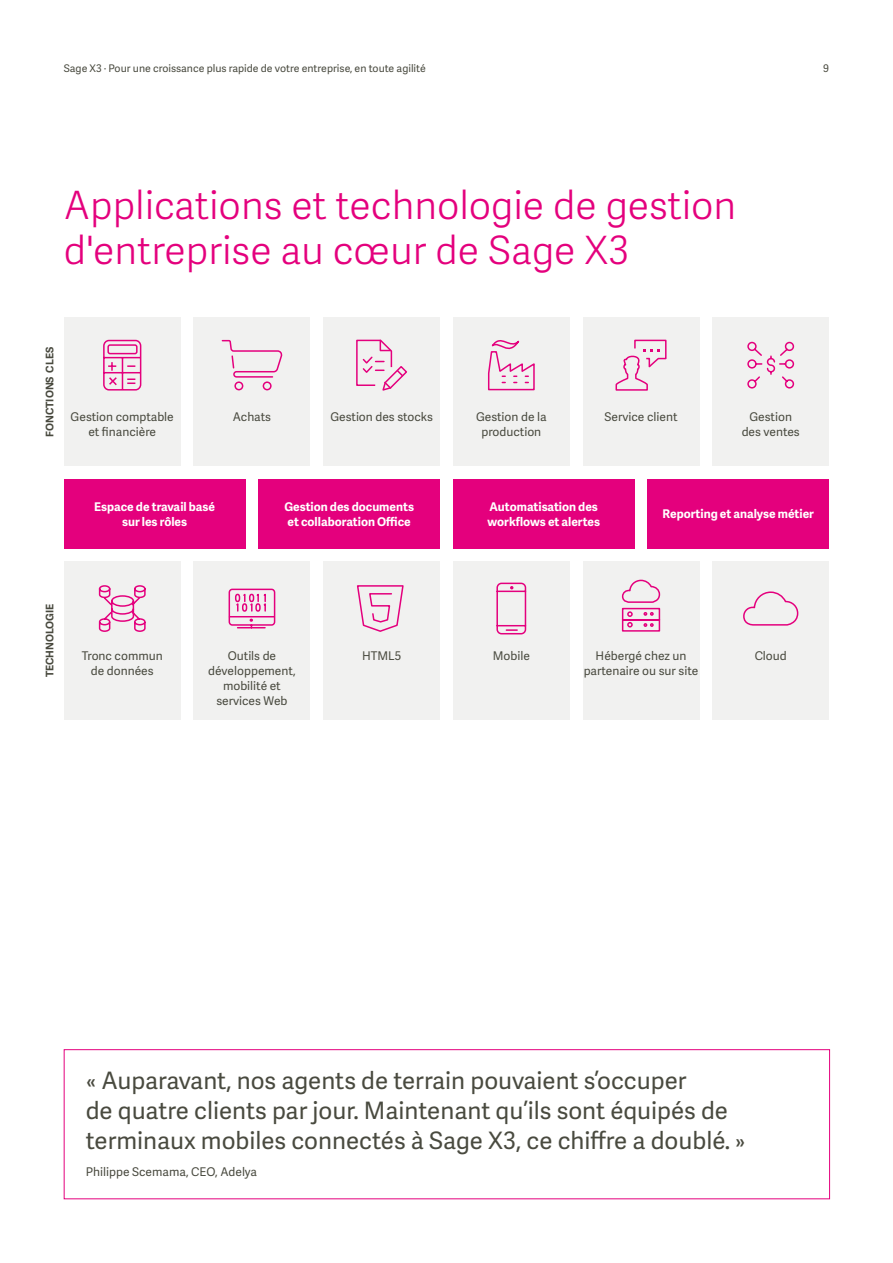
<style>
.page{position:relative;width:893px;height:1263px;background:#fff}
.page>*{position:absolute;margin:0;border:0;box-sizing:border-box;transform-origin:0 0}
.t1{font:39px/45px "Adelle Sans SAGE Lt";color:#e4007d}
.t2{font:24px/30px "Adelle Sans SAGE";color:#494a3f}
.t3{font:12px/15px "Adelle Sans SAGE";color:#494a3f;text-align:center}
.t4{font:700 12px/15px "Adelle Sans SAGE";color:#fff}
.t5{font:10.5px "Adelle Sans SAGE";color:#494a3f}
.t6{font:700 10.5px "Adelle Sans SAGE";color:#494a3f}
</style>
<div class="page">
<div style="left:64px;top:317px;width:117px;height:149px;background:#f1f1f0"></div>
<div style="left:193px;top:317px;width:117px;height:149px;background:#f1f1f0"></div>
<svg style="left:103px;top:339px;width:39px;height:52px"></svg>
<svg style="left:221px;top:339px;width:62px;height:52px"></svg>
<div style="left:323px;top:317px;width:117px;height:149px;background:#f1f1f0"></div>
<div style="left:453px;top:317px;width:117px;height:149px;background:#f1f1f0"></div>
<svg style="left:356px;top:339px;width:51px;height:52px"></svg>
<svg style="left:487px;top:340px;width:48px;height:51px"></svg>
<div style="left:583px;top:317px;width:116px;height:149px;background:#f1f1f0"></div>
<div style="left:712px;top:317px;width:117px;height:149px;background:#f1f1f0"></div>
<svg style="left:615px;top:339px;width:52px;height:52px"></svg>
<svg style="left:747px;top:341px;width:48px;height:48px"></svg>
<div style="left:64px;top:479px;width:182px;height:69px;background:#e4007d"></div>
<div style="left:258px;top:479px;width:182px;height:69px;background:#e4007d"></div>
<div style="left:453px;top:479px;width:182px;height:69px;background:#e4007d"></div>
<div style="left:647px;top:479px;width:182px;height:69px;background:#e4007d"></div>
<div style="left:64px;top:561px;width:117px;height:159px;background:#f1f1f0"></div>
<div style="left:193px;top:561px;width:117px;height:159px;background:#f1f1f0"></div>
<div style="left:323px;top:561px;width:117px;height:159px;background:#f1f1f0"></div>
<div style="left:453px;top:561px;width:117px;height:159px;background:#f1f1f0"></div>
<div style="left:583px;top:561px;width:116px;height:159px;background:#f1f1f0"></div>
<div style="left:712px;top:561px;width:117px;height:159px;background:#f1f1f0"></div>
<svg style="left:98px;top:585px;width:48px;height:47px"></svg>
<svg style="left:228px;top:588px;width:48px;height:41px"></svg>
<hr style="left:229px;top:616px;width:46px;height:1px;background:#e4007d">
<svg style="left:357px;top:585px;width:47px;height:47px"></svg>
<svg style="left:496px;top:582px;width:31px;height:53px"></svg>
<svg style="left:621px;top:579px;width:40px;height:53px"></svg>
<svg style="left:743px;top:591px;width:56px;height:35px"></svg>
<div style="left:64px;top:1049px;width:766px;height:150px;border:1px solid #e4007d"></div>
<p class="t5" style="left:64px;top:61px;width:364px">Sage X3 · Pour une croissance plus rapide de votre entreprise, en toute agilité</p>
<p class="t5" style="left:823px;top:61px;width:7px">9</p>
<h1 class="t1" style="left:64px;top:181px;width:674px">Applications et technologie de gestion d'entreprise au cœur de Sage X3</h1>
<p class="t6" style="left:42px;top:437px;width:91px;rotate:-90deg">FONCTIONS CLES</p>
<p class="t3" style="left:71px;top:409px;width:105px">Gestion comptable et financière</p>
<p class="t3" style="left:233px;top:409px;width:40px">Achats</p>
<p class="t3" style="left:330px;top:409px;width:104px">Gestion des stocks</p>
<p class="t3" style="left:476px;top:409px;width:72px">Gestion de la production</p>
<p class="t3" style="left:604px;top:409px;width:75px">Service client</p>
<p class="t3" style="left:742px;top:409px;width:60px">Gestion des ventes</p>
<p class="t4" style="left:94px;top:498px;width:122px;text-align:center">Espace de travail basé sur les rôles</p>
<p class="t4" style="left:284px;top:498px;width:131px">Gestion des documents et collaboration Office</p>
<p class="t4" style="left:487px;top:498px;width:114px">Automatisation des workflows et alertes</p>
<p class="t4" style="left:663px;top:506px;width:153px">Reporting et analyse métier</p>
<p class="t6" style="left:42px;top:677px;width:75px;rotate:-90deg">TECHNOLOGIE</p>
<p class="t3" style="left:82px;top:648px;width:83px">Tronc commun de données</p>
<p class="t3" style="left:208px;top:648px;width:89px">Outils de développement, mobilité et services Web</p>
<p class="t3" style="left:362px;top:648px;width:41px">HTML5</p>
<p class="t3" style="left:493px;top:648px;width:39px">Mobile</p>
<p class="t3" style="left:584px;top:648px;width:116px">Hébergé chez un partenaire ou sur site</p>
<p class="t3" style="left:755px;top:648px;width:34px">Cloud</p>
<h2 class="t2" style="left:86px;top:1065px;width:661px">« Auparavant, nos agents de terrain pouvaient s’occuper<br>de quatre clients par jour. Maintenant qu’ils sont équipés de terminaux mobiles connectés à Sage X3, ce chiffre a doublé. »</h2>
<p class="t3" style="left:86px;top:1164px;width:173px">Philippe Scemama, CEO, Adelya</p>
</div>
